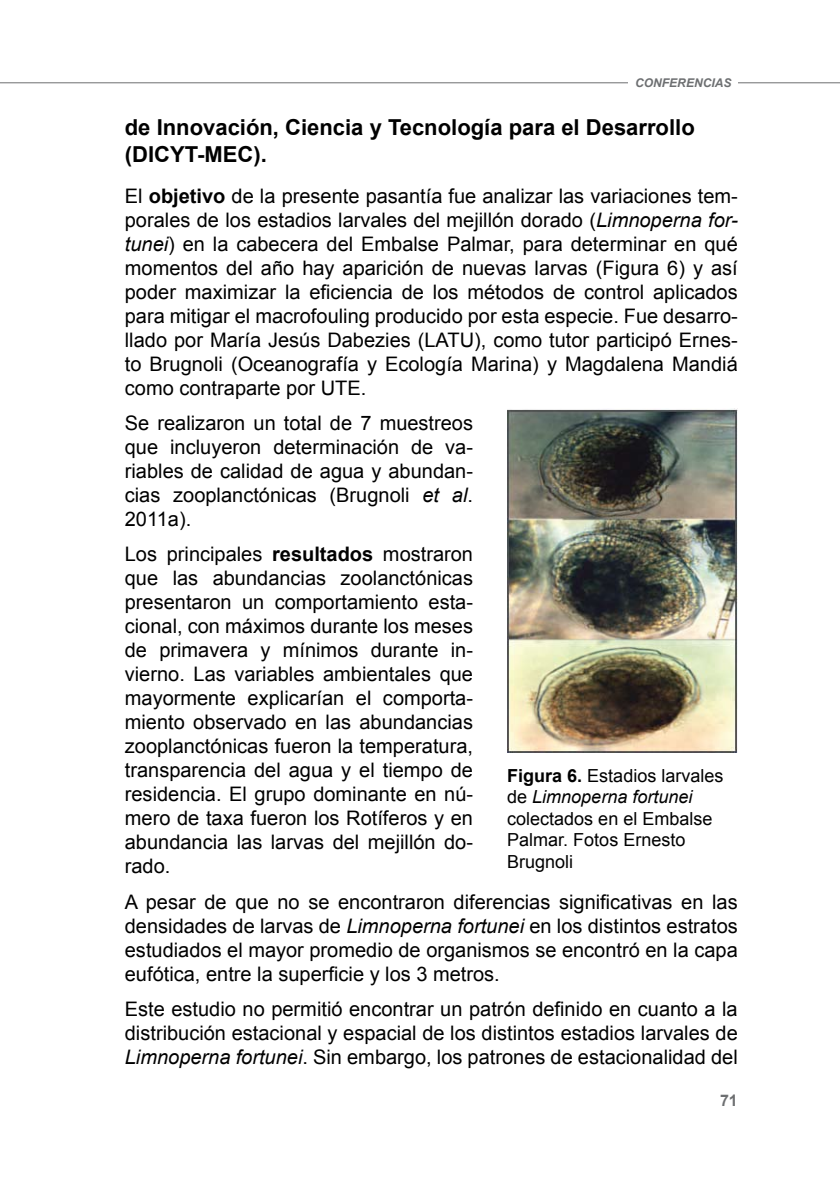
<style>
.page{position:relative;width:840px;height:1191px;background:#fff}
.page>*{position:absolute;margin:0;border:0;box-sizing:border-box;transform-origin:0 0}
.t1{font:700 22px/26.4px "Arial";color:#000}
.t2{font:20px/24px "Arial";color:#000;text-align:justify}
.t3{font:18px/21.6px "Arial";color:#000}
.t4{font:700 16px "Arial";color:#6d6f71}
.t5{font:italic 700 12px "Arial";color:#6d6f71}
.s1{font-weight:700}
.s2{font-style:italic}
</style>
<div class="page">
<hr style="left:0;top:82px;width:839px;height:1px;background:#6d6f71">
<div style="left:628px;top:78px;width:109px;height:13px;background:#fff"></div>
<img style="left:507px;top:408px;width:230px;height:344px">
<p class="t5" style="left:635px;top:75px;width:98px">CONFERENCIAS</p>
<p class="t1" style="left:125px;top:115px;width:571px">de Innovación, Ciencia y Tecnología para el Desarrollo (DICYT-MEC).</p>
<p class="t2" style="left:125px;top:184px;width:614px">El <span class="s1">objetivo</span> de la presente pasantía fue analizar las variaciones tem&shy;porales de los estadios larvales del mejillón dorado (<span class="s2">Limnoperna for&shy;tunei</span>) en la cabecera del Embalse Palmar, para determinar en qué momentos del año hay aparición de nuevas larvas (Figura 6) y así poder maximizar la eficiencia de los métodos de control aplicados para mitigar el macrofouling producido por esta especie. Fue desarro&shy;llado por María Jesús Dabezies (LATU), como tutor participó Ernes&shy;to Brugnoli (Oceanografía y Ecología Marina) y Magdalena Mandiá como contraparte por UTE.</p>
<p class="t2" style="left:125px;top:411px;width:349px">Se realizaron un total de 7 muestreos que incluyeron determinación de va&shy;riables de calidad de agua y abundan&shy;cias zooplanctónicas (Brugnoli <span class="s2">et al</span>.<br>2011a).</p>
<p class="t2" style="left:125px;top:542px;width:349px">Los principales <span class="s1">resultados</span> mostraron que las abundancias zoolanctónicas presentaron un comportamiento esta&shy;cional, con máximos durante los meses de primavera y mínimos durante in&shy;vierno. Las variables ambientales que mayormente explicarían el comporta&shy;miento observado en las abundancias zooplanctónicas fueron la temperatura, transparencia del agua y el tiempo de residencia. El grupo dominante en nú&shy;mero de taxa fueron los Rotíferos y en abundancia las larvas del mejillón do&shy;rado.</p>
<p class="t2" style="left:125px;top:890px;width:614px">A pesar de que no se encontraron diferencias significativas en las densidades de larvas de <span class="s2">Limnoperna fortunei</span> en los distintos estratos estudiados el mayor promedio de organismos se encontró en la capa eufótica, entre la superficie y los 3 metros.</p>
<p class="t2" style="left:125px;top:997px;width:614px">Este estudio no permitió encontrar un patrón definido en cuanto a la distribución estacional y espacial de los distintos estadios larvales de <span class="s2">Limnoperna fortunei</span>. Sin embargo, los patrones de estacionalidad del</p>
<p class="t3" style="left:507px;top:764px;width:218px"><span class="s1">Figura 6.</span> Estadios larvales de <span class="s2">Limnoperna fortunei </span>colectados en el Embalse<br>Palmar. Fotos Ernesto<br>Brugnoli</p>
<p class="t4" style="left:719px;top:1089px;width:19px">71</p>
</div>
